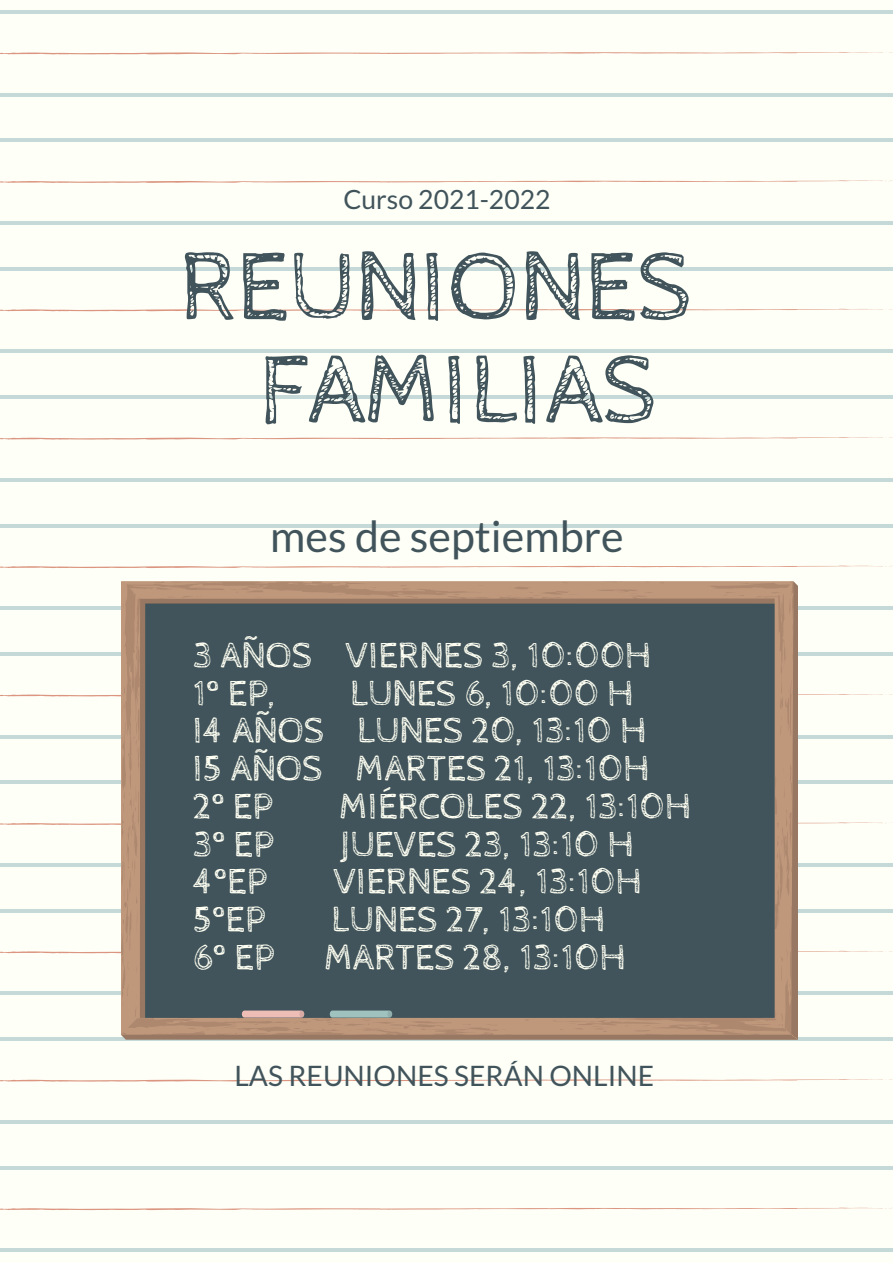
<style>
.page{position:relative;width:893px;height:1263px;background:#fefff2}
.page>*{position:absolute;margin:0;border:0;box-sizing:border-box;transform-origin:0 0}
.t1{font:99.45px/103px "Cabin Sketch";color:#41545b;text-align:center}
.t2{font:42.97px "Lato";color:#41545b}
.t3{font:36.75px "Cabin Sketch";color:#fefff2}
.t4{font:28.2px "Lato";color:#41545b}
.t5{font:26.47px "Lato";color:#41545b}
</style>
<div class="page">
<svg style="left:0;top:52px;width:892px;height:3px"></svg>
<svg style="left:0;top:180px;width:892px;height:3px"></svg>
<svg style="left:0;top:309px;width:892px;height:2px;background:#eccbbc"></svg>
<svg style="left:0;top:437px;width:892px;height:3px"></svg>
<svg style="left:0;top:566px;width:891px;height:2px"></svg>
<svg style="left:0;top:694px;width:892px;height:3px"></svg>
<svg style="left:0;top:822px;width:892px;height:3px"></svg>
<svg style="left:0;top:951px;width:892px;height:2px"></svg>
<svg style="left:0;top:1079px;width:892px;height:3px"></svg>
<svg style="left:0;top:1207px;width:892px;height:3px"></svg>
<hr style="left:0;top:10px;width:893px;height:4px;background:#c5dad8">
<hr style="left:0;top:93px;width:893px;height:4px;background:#c5dad8">
<hr style="left:0;top:138px;width:893px;height:4px;background:#c5dad8">
<hr style="left:0;top:221px;width:893px;height:4px;background:#c5dad8">
<hr style="left:0;top:267px;width:893px;height:4px;background:#c5dad8">
<hr style="left:0;top:349px;width:893px;height:4px;background:#c5dad8">
<hr style="left:0;top:395px;width:893px;height:4px;background:#c5dad8">
<hr style="left:0;top:478px;width:893px;height:4px;background:#c5dad8">
<hr style="left:0;top:524px;width:893px;height:3px;background:#a0c2bf">
<hr style="left:0;top:606px;width:893px;height:4px;background:#c5dad8">
<hr style="left:0;top:652px;width:893px;height:4px;background:#c5dad8">
<hr style="left:0;top:735px;width:893px;height:3px;background:#a0c2bf">
<hr style="left:0;top:780px;width:893px;height:4px;background:#c5dad8">
<hr style="left:0;top:863px;width:893px;height:4px;background:#c5dad8">
<hr style="left:0;top:909px;width:893px;height:3px;background:#a0c2bf">
<hr style="left:0;top:991px;width:893px;height:4px;background:#c5dad8">
<hr style="left:0;top:1037px;width:893px;height:4px;background:#c5dad8">
<hr style="left:0;top:1120px;width:893px;height:4px;background:#c5dad8">
<hr style="left:0;top:1166px;width:893px;height:3px;background:#c5dad8">
<hr style="left:0;top:1248px;width:893px;height:4px;background:#c5dad8">
<svg style="left:122px;top:581px;width:675px;height:459px;background:#535d5f"></svg>
<p class="t5" style="left:343px;top:183px;width:208px">Curso 2021-2022</p>
<p class="t1" style="left:179px;top:238px;width:515px">REUNIONES<br>FAMILIAS</p>
<p class="t2" style="left:270px;top:510px;width:355px">mes de septiembre</p>
<p class="t3" style="left:193px;top:635px;width:460px">3 AÑOS VIERNES 3, 10:00H</p>
<p class="t3" style="left:193px;top:673px;width:84px">1º EP,</p>
<p class="t3" style="left:350px;top:673px;width:285px">LUNES 6, 10:00 H</p>
<p class="t3" style="left:193px;top:710px;width:455px">I4 AÑOS LUNES 20, 13:10 H</p>
<p class="t3" style="left:193px;top:748px;width:458px">I5 AÑOS MARTES 21, 13:10H</p>
<p class="t3" style="left:193px;top:786px;width:82px">2º EP</p>
<p class="t3" style="left:339px;top:786px;width:353px">MIÉRCOLES 22, 13:10H</p>
<p class="t3" style="left:193px;top:823px;width:82px">3º EP</p>
<p class="t3" style="left:340px;top:823px;width:295px">JUEVES 23, 13:10 H</p>
<p class="t3" style="left:193px;top:861px;width:76px">4ºEP</p>
<p class="t3" style="left:333px;top:861px;width:310px">VIERNES 24, 13:10H</p>
<p class="t3" style="left:193px;top:899px;width:74px">5ºEP</p>
<p class="t3" style="left:332px;top:899px;width:275px">LUNES 27, 13:10H</p>
<p class="t3" style="left:193px;top:936px;width:83px">6º EP</p>
<p class="t3" style="left:324px;top:936px;width:303px">MARTES 28, 13:10H</p>
<p class="t4" style="left:234px;top:1058px;width:421px">LAS REUNIONES SERÁN ONLINE</p>
</div>
